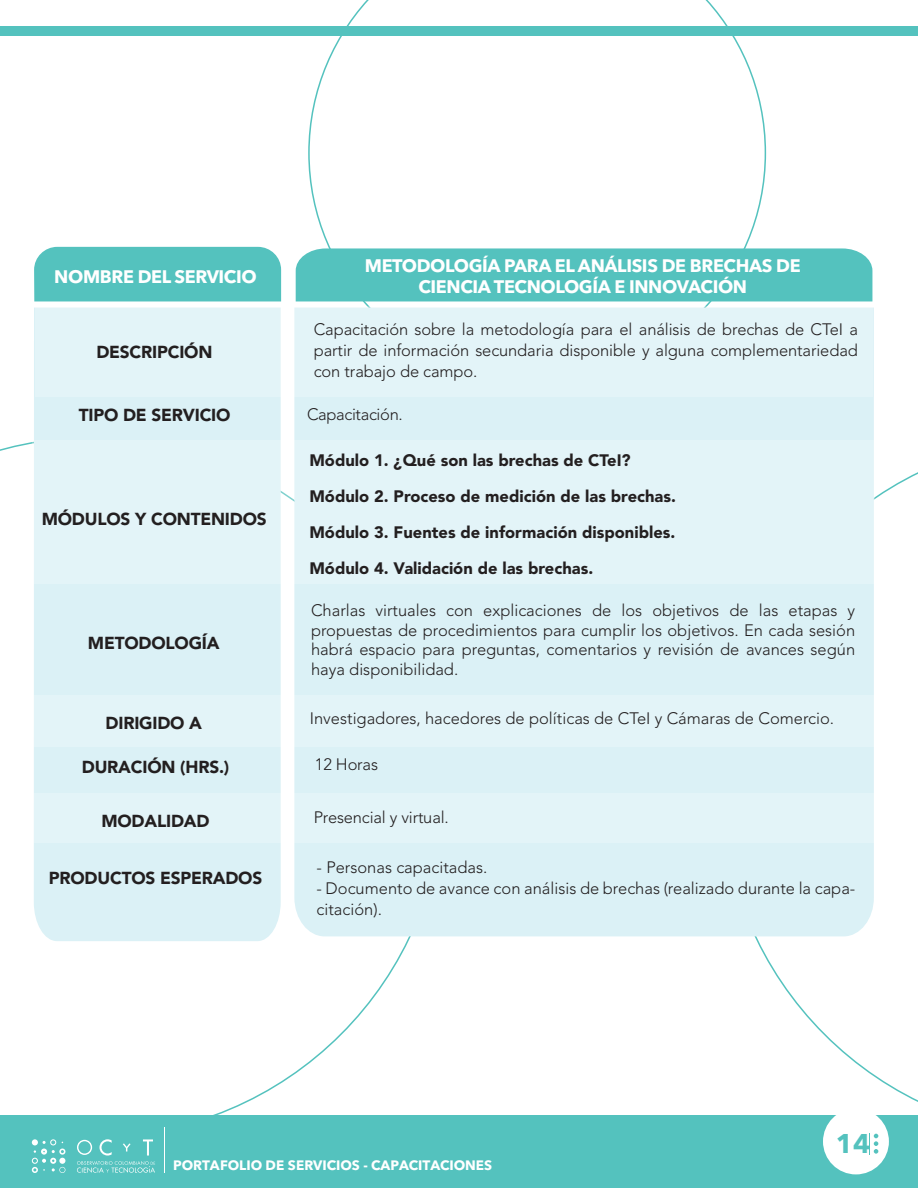
<style>
.page{position:relative;width:918px;height:1188px;background:#fff}
.page>*{position:absolute;margin:0;border:0;box-sizing:border-box;transform-origin:0 0}
.t1{font:700 26.85px "Avenir Next LT Pro";color:#54c2be}
.t2{font:700 18px/20.4px "Avenir Next LT Pro";letter-spacing:-.02em;color:#fff;text-align:center}
.t3{font:900 17.25px "Avenir LT Pro";letter-spacing:-.01em;color:#231f20}
.t4{font:300 16.5px/21px "Avenir LT Pro";color:#231f20;text-align:justify}
.t5{font:900 16.5px/36px "Avenir LT Pro";color:#231f20}
.t6{font:300 16.5px "Avenir LT Pro";letter-spacing:-.02em;color:#231f20}
.t7{font:700 13.5px "Avenir Next LT Pro";letter-spacing:-.005em;color:#fff}
</style>
<div class="page">
<svg style="left:721px;top:472px;width:197px;height:630px"></svg>
<svg style="left:308px;top:0;width:458px;height:306px"></svg>
<div style="left:34px;top:247px;width:247px;height:54px;background:#54c2be"></div>
<div style="left:296px;top:248px;width:576px;height:53px;background:#54c2be"></div>
<div style="left:34px;top:308px;width:247px;height:633px;background:#dbf1f6"></div>
<div style="left:294px;top:308px;width:580px;height:628px;background:#dbf1f6"></div>
<div style="left:35px;top:306px;width:838px;height:91px;background:#e3f4f8"></div>
<div style="left:32px;top:440px;width:843px;height:144px;background:#e3f4f8"></div>
<div style="left:31px;top:695px;width:845px;height:52px;background:#e3f4f8"></div>
<div style="left:33px;top:794px;width:841px;height:49px;background:#e3f4f8"></div>
<div style="left:0;top:1115px;width:918px;height:73px;background:#54c2be"></div>
<hr style="left:165px;top:1128px;width:1px;height:45px;background:#fff">
<svg style="left:32px;top:1139px;width:33px;height:34px"></svg>
<svg style="left:77px;top:1139px;width:78px;height:34px"></svg>
<div style="left:823px;top:1109px;width:66px;height:65px;background:#fff;border-radius:50%"></div>
<svg style="left:873px;top:1133px;width:5px;height:21px"></svg>
<div style="left:0;top:27px;width:918px;height:9px;background:#54c2be"></div>
<p class="t2" style="left:54px;top:266px;width:204px">NOMBRE DEL SERVICIO</p>
<p class="t3" style="left:96px;top:342px;width:118px">DESCRIPCIÓN</p>
<p class="t3" style="left:79px;top:404px;width:153px">TIPO DE SERVICIO</p>
<p class="t3" style="left:42px;top:508px;width:226px">MÓDULOS Y CONTENIDOS</p>
<p class="t3" style="left:88px;top:633px;width:133px">METODOLOGÍA</p>
<p class="t3" style="left:106px;top:713px;width:98px">DIRIGIDO A</p>
<p class="t3" style="left:82px;top:756px;width:149px">DURACIÓN (HRS.)</p>
<p class="t3" style="left:101px;top:811px;width:110px">MODALIDAD</p>
<p class="t3" style="left:49px;top:867px;width:215px">PRODUCTOS ESPERADOS</p>
<p class="t2" style="left:365px;top:255px;width:437px">METODOLOGÍA PARA EL ANÁLISIS DE BRECHAS DE<br>CIENCIA TECNOLOGÍA E INNOVACIÓN</p>
<p class="t4" style="left:314px;top:319px;width:546px">Capacitación sobre la metodología para el análisis de brechas de CTeI a partir de información secundaria disponible y alguna complementariedad con trabajo de campo.</p>
<p class="t6" style="left:307px;top:405px;width:97px">Capacitación.</p>
<p class="t5" style="left:309px;top:443px;width:368px">Módulo 1. ¿Qué son las brechas de CTeI?<br>Módulo 2. Proceso de medición de las brechas.<br>Módulo 3. Fuentes de información disponibles.<br>Módulo 4. Validación de las brechas.</p>
<p class="t4" style="left:311px;top:601px;width:546px;line-height:19.5px">Charlas virtuales con explicaciones de los objetivos de las etapas y propuestas de procedimientos para cumplir los objetivos. En cada sesión habrá espacio para preguntas, comentarios y revisión de avances según haya disponibilidad.</p>
<p class="t4" style="left:310px;top:708px;width:526px">Investigadores, hacedores de políticas de CTeI y Cámaras de Comercio.</p>
<p class="t4" style="left:315px;top:753px;width:65px">12 Horas</p>
<p class="t4" style="left:314px;top:807px;width:137px">Presencial y virtual.</p>
<p class="t4" style="left:317px;top:857px;width:172px">- Personas capacitadas.</p>
<p class="t4" style="left:317px;top:878px;width:540px">- Documento de avance con análisis de brechas (realizado durante la capa&shy;citación).</p>
<h1 class="t1" style="left:836px;top:1127px;width:36px">14</h1>
<p class="t7" style="left:173px;top:1157px;width:321px">PORTAFOLIO DE SERVICIOS - CAPACITACIONES</p>
</div>
